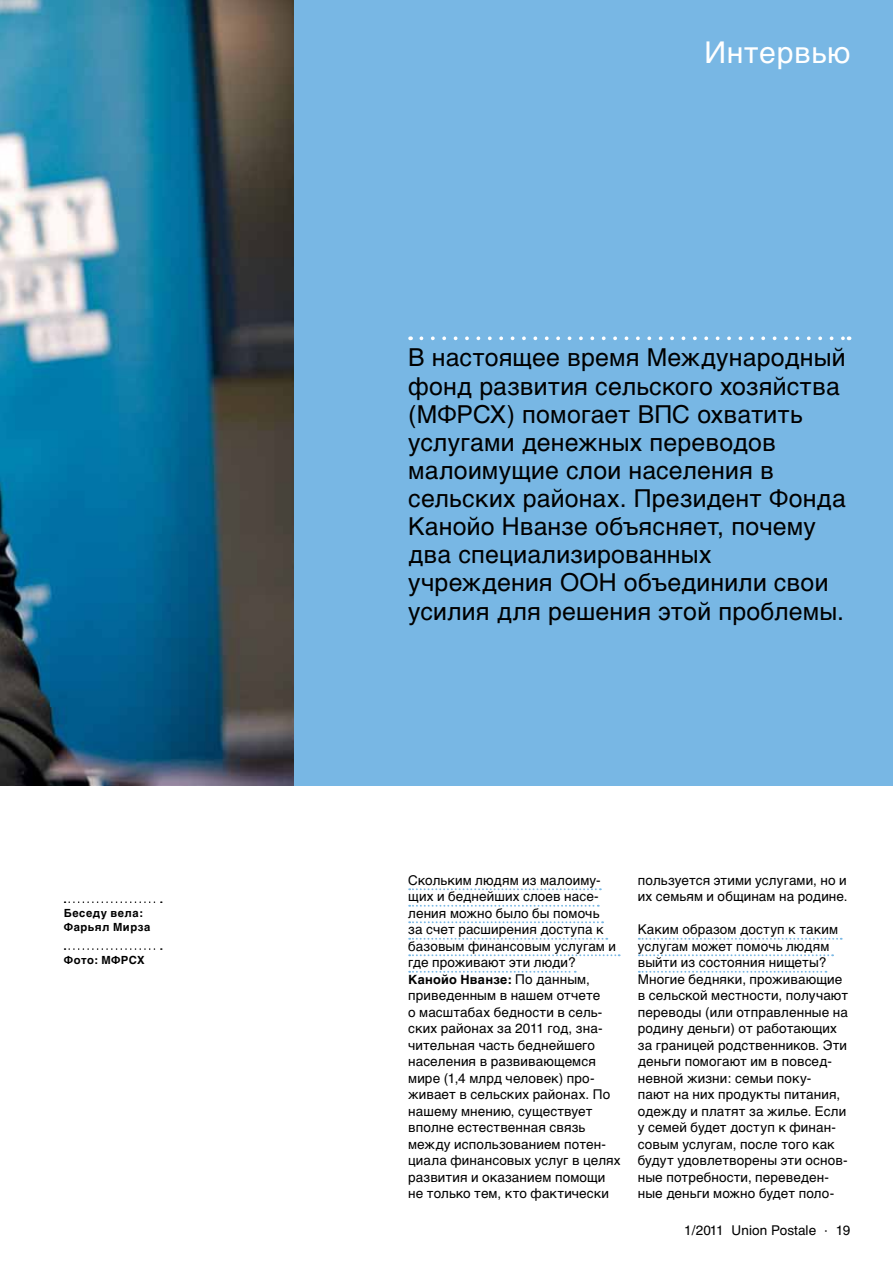
<style>
.page{position:relative;width:893px;height:1263px;background:#fff}
.page>*{position:absolute;margin:0;border:0;box-sizing:border-box;transform-origin:0 0}
.t1{font:30px "Helvetica Cyr Upright";letter-spacing:.02em;color:#fff}
.t2{font:24.75px/28px "Helvetica Cyr Upright";letter-spacing:.01em;color:#000}
.t3{font:13.5px/16.5px "Helvetica Cyr Upright";letter-spacing:.01em;color:#000}
.t4{font:700 12.75px "Helvetica Cyr";letter-spacing:.02em;color:#000}
.t5{font:700 11.25px/14.1px "Helvetica Cyr";letter-spacing:.045em;color:#000}
.s1{font-family:"Helvetica Cyr Upright";font-weight:400;font-size:13.5px}
</style>
<div class="page">
<div style="left:293px;top:0;width:600px;height:786px;background:#78b7e4"></div>
<svg style="left:421px;top:336px;width:422px;height:4px"></svg>
<svg style="left:65px;top:901px;width:97px;height:2px"></svg>
<svg style="left:65px;top:948px;width:97px;height:2px"></svg>
<svg style="left:409px;top:888px;width:192px;height:2px"></svg>
<svg style="left:409px;top:905px;width:190px;height:2px"></svg>
<svg style="left:409px;top:921px;width:194px;height:2px"></svg>
<svg style="left:409px;top:938px;width:198px;height:2px"></svg>
<svg style="left:409px;top:954px;width:211px;height:2px"></svg>
<svg style="left:409px;top:971px;width:167px;height:2px"></svg>
<svg style="left:639px;top:938px;width:203px;height:2px"></svg>
<svg style="left:639px;top:954px;width:194px;height:2px"></svg>
<svg style="left:639px;top:971px;width:187px;height:2px"></svg>
<img style="left:0;top:0;width:293px;height:785px">
<p class="t5" style="left:64px;top:906px;width:88px">Беседу вела:<br>Фарьял Мирза</p>
<p class="t5" style="left:64px;top:953px;width:82px">Фото: МФРСХ</p>
<h1 class="t1" style="left:704px;top:35px;width:148px">Интервью</h1>
<p class="t2" style="left:408px;top:344px;width:439px">В настоящее время Международный фонд развития сельского хозяйства (МФРСХ) помогает ВПС охватить услугами денежных переводов малоимущие слои населения в сельских районах. Президент Фонда<br>Канойо Нванзе объясняет, почему два специализированных учреждения ООН объединили свои усилия для решения этой проблемы.</p>
<p class="t3" style="left:408px;top:872px;width:209px">Скольким людям из малоиму&shy;щих и беднейших слоев насе&shy;ления можно было бы помочь за счет расширения доступа к базовым финансовым услугам и где проживают эти люди?</p>
<p class="t4" style="left:408px;top:972px;width:183px">Канойо Нванзе: <span class="s1">По данным,</span></p>
<p class="t3" style="left:408px;top:987px;width:214px">приведенным в нашем отчете<br>о масштабах бедности в сель&shy;ских районах за 2011 год, зна&shy;чительная часть беднейшего населения в развивающемся мире (1,4 млрд человек) про&shy;живает в сельских районах. По нашему мнению, существует вполне естественная связь между использованием потен&shy;циала финансовых услуг в целях развития и оказанием помощи не только тем, кто фактически</p>
<p class="t3" style="left:638px;top:872px;width:211px">пользуется этими услугами, но и их семьям и общинам на родине.</p>
<p class="t3" style="left:638px;top:921px;width:212px">Каким образом доступ к таким услугам может помочь людям выйти из состояния нищеты?<br>Многие бедняки, проживающие в сельской местности, получают переводы (или отправленные на родину деньги) от работающих за границей родственников. Эти деньги помогают им в повсед&shy;невной жизни: семьи поку-<br>пают на них продукты питания, одежду и платят за жилье. Если у семей будет доступ к финан&shy;совым услугам, после того как будут удовлетворены эти основ&shy;ные потребности, переведен&shy;ные деньги можно будет поло-</p>
<p class="t3" style="left:684px;top:1222px;width:168px">1/2011 Union Postale · 19</p>
</div>
